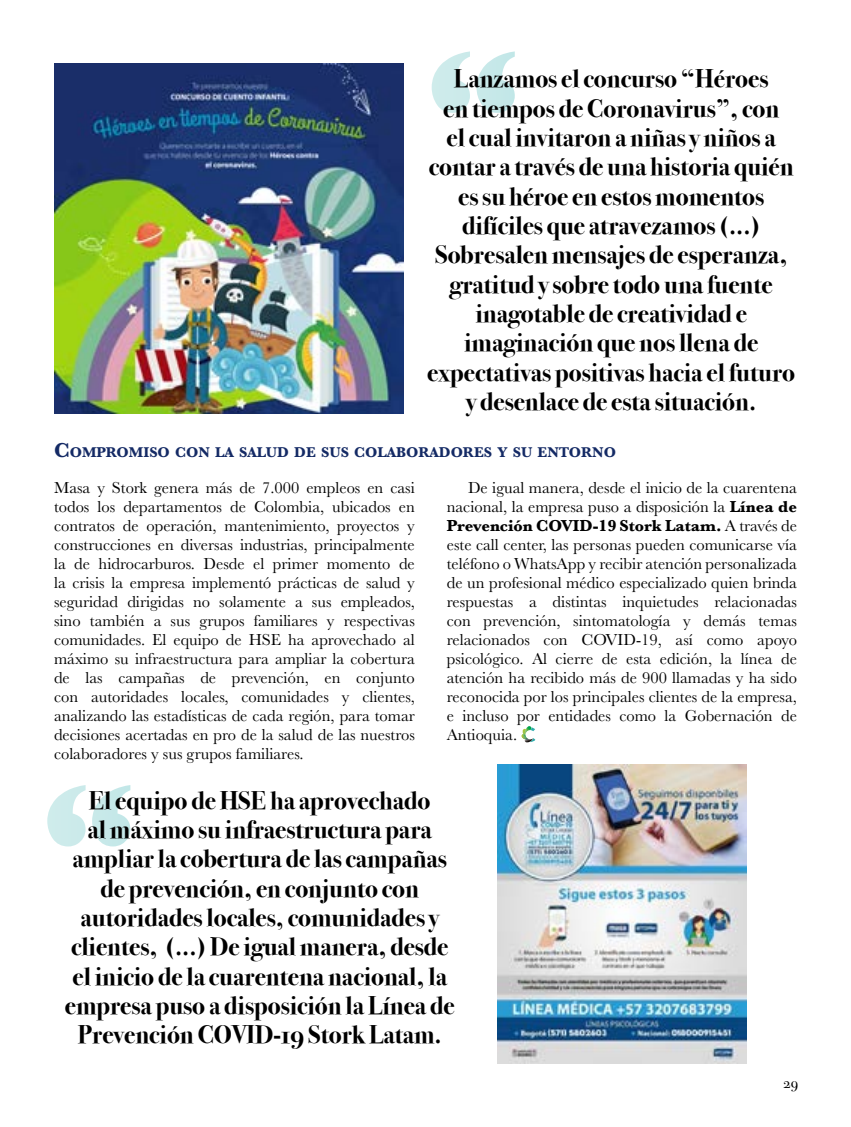
<style>
.page{position:relative;width:851px;height:1127px;background:#fff}
.page>*{position:absolute;margin:0;border:0;box-sizing:border-box;transform-origin:0 0}
.t1{font:700 166.5px "Gill Sans";color:#fff}
.t2{font:700 25.5px/29.2px "Bodoni Svty Two OSITCTT";color:#000;text-align:center}
.t3{font:16.5px/18.9px "Baskerville";color:#000;text-align:justify}
.t4{font:15px "Bodoni Svty Two OSITCTT";color:#000}
.t5{font:700 14.7px "Baskerville";color:#142a65}
.s1{font-size:21px}
.s2{font-weight:700}
</style>
<div class="page">
<img style="left:54px;top:64px;width:349px;height:349px">
<svg style="left:521px;top:726px;width:14px;height:16px"></svg>
<img style="left:497px;top:764px;width:249px;height:299px">
<h1 class="t1" style="left:425px;top:-23px;width:95px">“</h1>
<p class="t2" style="left:427px;top:64px;width:369px">Lanzamos el concurso “Héroes<br>en tiempos de Coronavirus”, con<br>el cual invitaron a niñas y niños a contar a través de una historia quién es su héroe en estos momentos difíciles que atravezamos (...)<br>Sobresalen mensajes de esperanza, gratitud y sobre todo una fuente inagotable de creatividad e imaginación que nos llena de expectativas positivas hacia el futuro y desenlace de esta situación.</p>
<p class="t5" style="left:54px;top:442px;width:563px"><span class="s1">C</span> OMPROMISO CON LA SALUD DE SUS COLABORADORES Y SU ENTORNO</p>
<p class="t3" style="left:446px;top:478px;width:351px;text-indent:21px">De igual manera, desde el inicio de la cuarentena nacional, la empresa puso a disposición la <span class="s2">Línea de Prevención COVID-19 Stork Latam.</span> A través de este call center, las personas pueden comunicarse vía teléfono o WhatsApp y recibir atención personalizada de un profesional médico especializado quien brinda respuestas a distintas inquietudes relacionadas con prevención, sintomatología y demás temas relacionados con COVID-19, así como apoyo psicológico. Al cierre de esta edición, la línea de atención ha recibido más de 900 llamadas y ha sido reconocida por los principales clientes de la empresa, e incluso por entidades como la Gobernación de Antioquia.</p>
<p class="t3" style="left:54px;top:478px;width:362px">Masa y Stork genera más de 7.000 empleos en casi todos los departamentos de Colombia, ubicados en contratos de operación, mantenimiento, proyectos y construcciones en diversas industrias, principalmente la de hidrocarburos. Desde el primer momento de la crisis la empresa implementó prácticas de salud y seguridad dirigidas no solamente a sus empleados, sino también a sus grupos familiares y respectivas comunidades. El equipo de HSE ha aprovechado al máximo su infraestructura para ampliar la cobertura de las campañas de prevención, en conjunto con autoridades locales, comunidades y clientes, analizando las estadísticas de cada región, para tomar decisiones acertadas en pro de la salud de las nuestros colaboradores y sus grupos familiares.</p>
<h1 class="t1" style="left:41px;top:711px;width:95px">“</h1>
<p class="t2" style="left:65px;top:786px;width:391px">El equipo de HSE ha aprovechado<br>al máximo su infraestructura para ampliar la cobertura de las campañas de prevención, en conjunto con autoridades locales, comunidades y clientes, (...) De igual manera, desde el inicio de la cuarentena nacional, la empresa puso a disposición la Línea de Prevención COVID-19 Stork Latam.</p>
<p class="t4" style="left:783px;top:1074px;width:16px">29</p>
</div>
